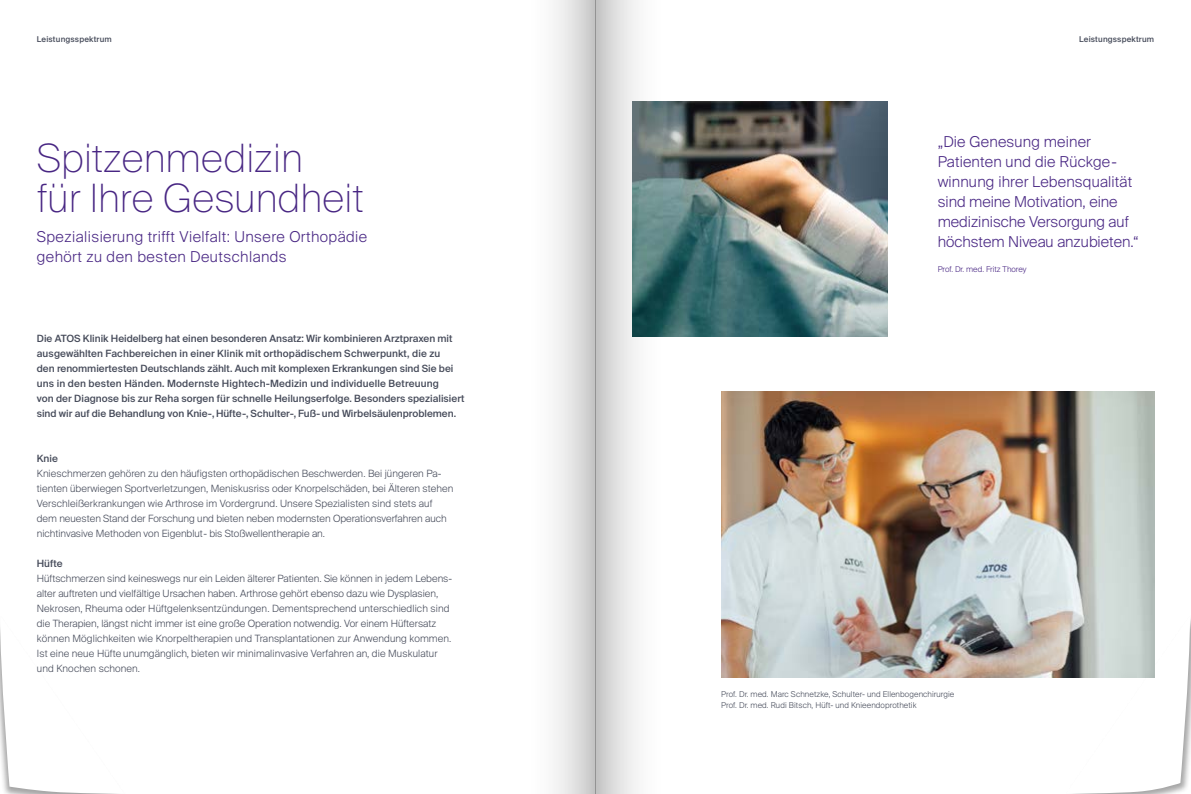
<style>
.page{position:relative;width:1191px;height:794px;background:#fff}
.page>*{position:absolute;margin:0;border:0;box-sizing:border-box;transform-origin:0 0}
.t1{font:100 39px/40px "Suisse Intl";color:#482683}
.t2{font:300 15px/20px "Suisse Intl";letter-spacing:.01em;color:#482683}
.t3{font:300 15px/20px "Suisse Intl";letter-spacing:.03em;color:#482683}
.t4{font:300 10px/15px "Suisse Intl";letter-spacing:.005em;color:#464b5a}
.t5{font:500 10px/15px "Suisse Intl";letter-spacing:.005em;color:#464b5a}
.t6{font:300 8px/11.2px "Suisse Intl";letter-spacing:.01em;color:#464b5a}
.t7{font:500 8px "Suisse Intl";letter-spacing:.02em;color:#464b5a}
.t8{font:300 8px "Suisse Intl";color:#482683}
</style>
<div class="page">
<svg style="left:0;top:628px;width:117px;height:166px"></svg>
<svg style="left:1065px;top:615px;width:125px;height:179px"></svg>
<div style="left:595px;top:0;width:85px;height:794px;background:linear-gradient(to right,#cfcfcf,#fff)"></div>
<div style="left:510px;top:0;width:85px;height:794px;background:linear-gradient(to right,#fff,#d3d3d3)"></div>
<img style="left:632px;top:102px;width:255px;height:235px">
<img style="left:721px;top:392px;width:433px;height:285px">
<p class="t7" style="left:37px;top:34px;width:76px">Leistungsspektrum</p>
<p class="t7" style="left:1079px;top:34px;width:76px">Leistungsspektrum</p>
<h1 class="t1" style="left:37px;top:138px;width:328px">Spitzenmedizin<br>für Ihre Gesundheit</h1>
<h2 class="t3" style="left:37px;top:227px;width:332px">Spezialisierung trifft Vielfalt: Unsere Orthopädie gehört zu den besten Deutschlands</h2>
<p class="t5" style="left:37px;top:331px;width:429px">Die ATOS Klinik Heidelberg hat einen besonderen Ansatz: Wir kombinieren Arztpraxen mit ausgewählten Fachbereichen in einer Klinik mit orthopädischem Schwerpunkt, die zu<br>den renommiertesten Deutschlands zählt. Auch mit komplexen Erkrankungen sind Sie bei uns in den besten Händen. Modernste Hightech-Medizin und individuelle Betreuung<br>von der Diagnose bis zur Reha sorgen für schnelle Heilungserfolge. Besonders spezialisiert sind wir auf die Behandlung von Knie-, Hüfte-, Schulter-, Fuß- und Wirbelsäulenproblemen.</p>
<p class="t5" style="left:37px;top:451px;width:22px">Knie</p>
<p class="t4" style="left:37px;top:466px;width:418px">Knieschmerzen gehören zu den häufigsten orthopädischen Beschwerden. Bei jüngeren Pa&shy;tienten überwiegen Sportverletzungen, Meniskusriss oder Knorpelschäden, bei Älteren stehen Verschleißerkrankungen wie Arthrose im Vordergrund. Unsere Spezialisten sind stets auf dem neuesten Stand der Forschung und bieten neben modernsten Operationsverfahren auch nichtinvasive Methoden von Eigenblut- bis Stoßwellentherapie an.</p>
<p class="t5" style="left:37px;top:556px;width:27px">Hüfte</p>
<p class="t4" style="left:37px;top:571px;width:417px">Hüftschmerzen sind keineswegs nur ein Leiden älterer Patienten. Sie können in jedem Lebens&shy;alter auftreten und vielfältige Ursachen haben. Arthrose gehört ebenso dazu wie Dysplasien, Nekrosen, Rheuma oder Hüftgelenksentzündungen. Dementsprechend unterschiedlich sind die Therapien, längst nicht immer ist eine große Operation notwendig. Vor einem Hüftersatz können Möglichkeiten wie Knorpeltherapien und Transplantationen zur Anwendung kommen.<br>Ist eine neue Hüfte unumgänglich, bieten wir minimalinvasive Verfahren an, die Muskulatur und Knochen schonen.</p>
<h2 class="t2" style="left:937px;top:132px;width:202px">„Die Genesung meiner<br>Patienten und die Rückge&shy;winnung ihrer Lebensqualität sind meine Motivation, eine medizinische Versorgung auf höchstem Niveau anzubieten.“</h2>
<p class="t8" style="left:937px;top:264px;width:90px">Prof. Dr. med. Fritz Thorey</p>
<p class="t6" style="left:721px;top:688px;width:235px">Prof. Dr. med. Marc Schnetzke, Schulter- und Ellenbogenchirurgie<br>Prof. Dr. med. Rudi Bitsch, Hüft- und Knieendoprothetik</p>
</div>
